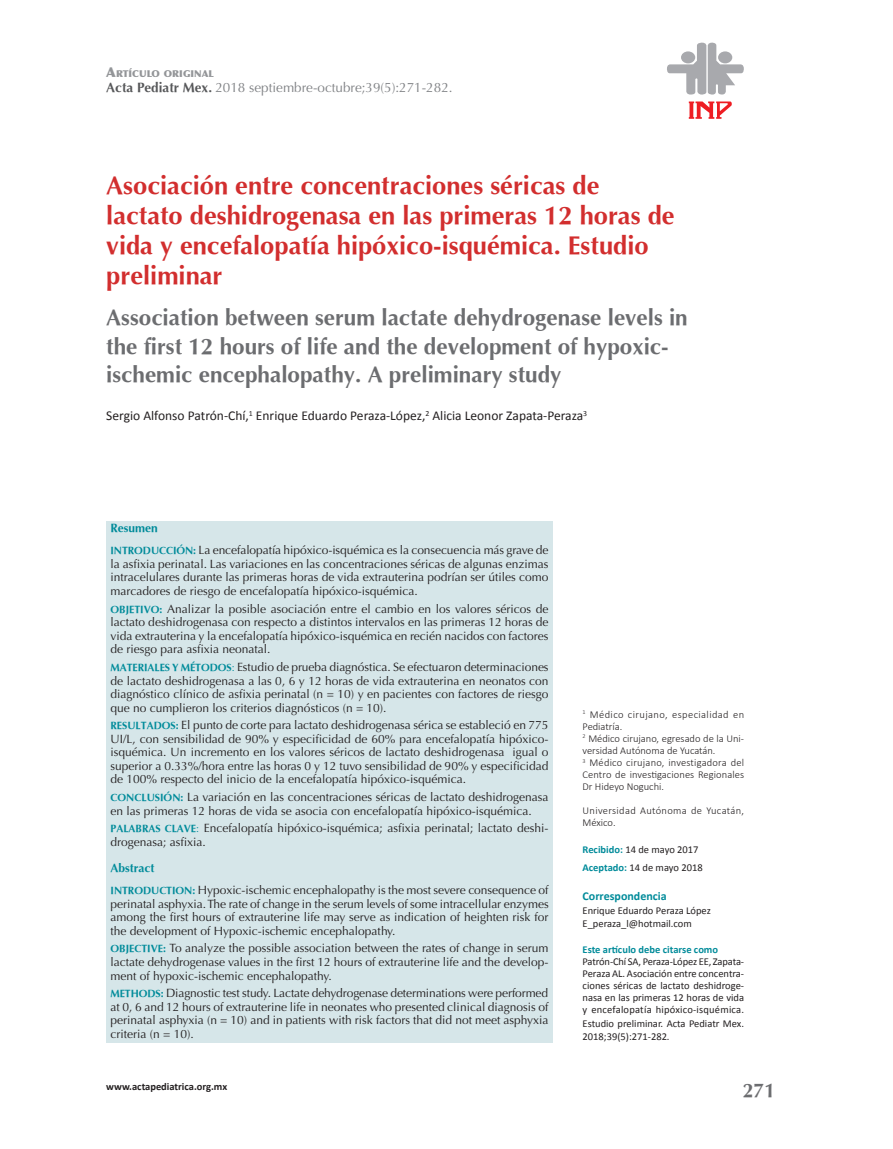
<style>
.page{position:relative;width:893px;height:1149px;background:#fff}
.page>*{position:absolute;margin:0;border:0;box-sizing:border-box;transform-origin:0 0}
.t1{font:700 25.5px/30px "Optima";color:#d22e2e}
.t2{font:700 22.5px/28.5px "Optima";color:#6c6d70}
.t3{font:700 19.5px "Optima";color:#6c6d70}
.t4{font:13.5px "Calibri";color:#231f20}
.t5{font:13.5px "Optima";color:#808285}
.t6{font:12px/13.5px "Optima";color:#231f20;text-align:justify}
.t7{font:700 12px "Calibri";color:#008b9a}
.t8{font:10.5px/12px "Calibri";color:#231f20}
.t9{font:300 10.5px/12px "Calibri";letter-spacing:.01em;color:#231f20}
.t10{font:300 10.5px/12px "Calibri";letter-spacing:.03em;color:#231f20}
.t11{font:700 10.5px "Calibri";color:#008b9a}
.t12{font:700 10.5px "Calibri";color:#231f20}
.t13{font:900 9.45px "Optima";color:#939598}
.s1{font-size:13.5px}
.s2{font-weight:700;color:#57585a}
.s3{font-weight:700;color:#008b9a}
.s4{font-weight:700;font-size:10.5px;color:#008b9a}
.s5{font-size:10.5px;color:#008b9a}
</style>
<div class="page">
<svg style="left:689px;top:101px;width:43px;height:18px"></svg>
<svg style="left:667px;top:42px;width:77px;height:53px"></svg>
<div style="left:718px;top:51px;width:14px;height:12px;background:#a8a9ad;border-radius:50%"></div>
<div style="left:106px;top:521px;width:447px;height:521px;background:#d6e6e9"></div>
<p class="t13" style="left:106px;top:68px;width:109px"><span class="s1">A</span>RTÍCULO ORIGINAL</p>
<p class="t5" style="left:106px;top:80px;width:348px"><span class="s2">Acta Pediatr Mex.</span> 2018 septiembre-octubre;39(5):271-282.</p>
<h1 class="t1" style="left:106px;top:170px;width:570px">Asociación entre concentraciones séricas de lactato deshidrogenasa en las primeras 12 horas de vida y encefalopatía hipóxico-isquémica. Estudio preliminar</h1>
<h2 class="t2" style="left:106px;top:303px;width:583px">Association between serum lactate dehydrogenase levels in the first 12 hours of life and the development of hypoxic&shy;ischemic encephalopathy. A preliminary study</h2>
<p class="t4" style="left:106px;top:407px;width:482px">Sergio Alfonso Patrón-Chí,<sup>1</sup> Enrique Eduardo Peraza-López,<sup>2</sup> Alicia Leonor Zapata-Peraza<sup>3</sup></p>
<p class="t6" style="left:111px;top:517px;width:439px;line-height:22px"><span class="s3">Resumen<br></span><span class="s4">INTRODUCCIÓN:</span> La encefalopatía hipóxico-isquémica es la consecuencia más grave de</p>
<p class="t6" style="left:111px;top:557px;width:439px">la asfixia perinatal. Las variaciones en las concentraciones séricas de algunas enzimas intracelulares durante las primeras horas de vida extrauterina podrían ser útiles como marcadores de riesgo de encefalopatía hipóxico-isquémica.</p>
<p class="t6" style="left:111px;top:602px;width:439px"><span class="s4">OBJETIVO:</span> Analizar la posible asociación entre el cambio en los valores séricos de lactato deshidrogenasa con respecto a distintos intervalos en las primeras 12 horas de vida extrauterina y la encefalopatía hipóxico-isquémica en recién nacidos con factores de riesgo para asfixia neonatal.</p>
<p class="t6" style="left:111px;top:660px;width:440px"><span class="s4">MATERIALES Y MÉTODOS</span><span class="s5">:</span> Estudio de prueba diagnóstica. Se efectuaron determinaciones de lactato deshidrogenasa a las 0, 6 y 12 horas de vida extrauterina en neonatos con diagnóstico clínico de asfixia perinatal (n = 10) y en pacientes con factores de riesgo que no cumplieron los criterios diagnósticos (n = 10).</p>
<p class="t6" style="left:111px;top:718px;width:439px"><span class="s4">RESULTADOS:</span> El punto de corte para lactato deshidrogenasa sérica se estableció en 775<br>UI/L, con sensibilidad de 90% y especificidad de 60% para encefalopatía hipóxico&shy;isquémica. Un incremento en los valores séricos de lactato deshidrogenasa igual o superior a 0.33%/hora entre las horas 0 y 12 tuvo sensibilidad de 90% y especificidad de 100% respecto del inicio de la encefalopatía hipóxico-isquémica.</p>
<p class="t6" style="left:111px;top:790px;width:439px"><span class="s4">CONCLUSIÓN:</span> La variación en las concentraciones séricas de lactato deshidrogenasa en las primeras 12 horas de vida se asocia con encefalopatía hipóxico-isquémica.</p>
<p class="t6" style="left:111px;top:821px;width:439px"><span class="s4">PALABRAS CLAVE</span><span class="s5">:</span> Encefalopatía hipóxico-isquémica; asfixia perinatal; lactato deshi&shy;drogenasa; asfixia.</p>
<p class="t6" style="left:111px;top:857px;width:439px;line-height:22px"><span class="s3">Abstract<br></span><span class="s4">INTRODUCTION:</span> Hypoxic-ischemic encephalopathy is the most severe consequence of</p>
<p class="t6" style="left:111px;top:896px;width:440px">perinatal asphyxia. The rate of change in the serum levels of some intracellular enzymes among the first hours of extrauterine life may serve as indication of heighten risk for the development of Hypoxic-ischemic encephalopathy.</p>
<p class="t6" style="left:111px;top:941px;width:439px"><span class="s4">OBJECTIVE:</span> To analyze the possible association between the rates of change in serum lactate dehydrogenase values in the first 12 hours of extrauterine life and the develop&shy;ment of hypoxic-ischemic encephalopathy.</p>
<p class="t6" style="left:111px;top:986px;width:439px"><span class="s4">METHODS:</span> Diagnostic test study. Lactate dehydrogenase determinations were performed at 0, 6 and 12 hours of extrauterine life in neonates who presented clinical diagnosis of perinatal asphyxia (n = 10) and in patients with risk factors that did not meet asphyxia criteria (n = 10).</p>
<p class="t12" style="left:106px;top:1079px;width:122px">www.actapediatrica.org.mx</p>
<p class="t9" style="left:583px;top:707px;width:163px"><sup>1</sup> Médico cirujano, especialidad en<br>Pediatría.<br><sup>2</sup> Médico cirujano, egresado de la Uni&shy;versidad Autónoma de Yucatán.<br><sup>3</sup> Médico cirujano, investigadora del<br>Centro de investigaciones Regionales<br>Dr Hideyo Noguchi.</p>
<p class="t10" style="left:583px;top:803px;width:163px">Universidad Autónoma de Yucatán,<br>México.</p>
<p class="t8" style="left:583px;top:840px;width:122px;line-height:18px"><span class="s3">Recibido:</span> 14 de mayo 2017<br><span class="s3">Aceptado:</span> 14 de mayo 2018</p>
<p class="t7" style="left:583px;top:888px;width:86px">Correspondencia</p>
<p class="t8" style="left:583px;top:903px;width:130px;line-height:13.5px">Enrique Eduardo Peraza López<br>E_peraza_l@hotmail.com</p>
<p class="t11" style="left:583px;top:942px;width:137px">Este artículo debe citarse como</p>
<p class="t8" style="left:583px;top:955px;width:163px;text-align:justify">Patrón-Chí SA, Peraza-López EE, Zapata-Peraza AL. Asociación entre concentra&shy;ciones séricas de lactato deshidroge&shy;nasa en las primeras 12 horas de vida y encefalopatía hipóxico-isquémica.</p>
<p class="t8" style="left:583px;top:1015px;width:163px;line-height:13.5px">Estudio preliminar. Acta Pediatr Mex.<br>2018;39(5):271-282.</p>
<h3 class="t3" style="left:743px;top:1079px;width:34px">271</h3>
</div>
